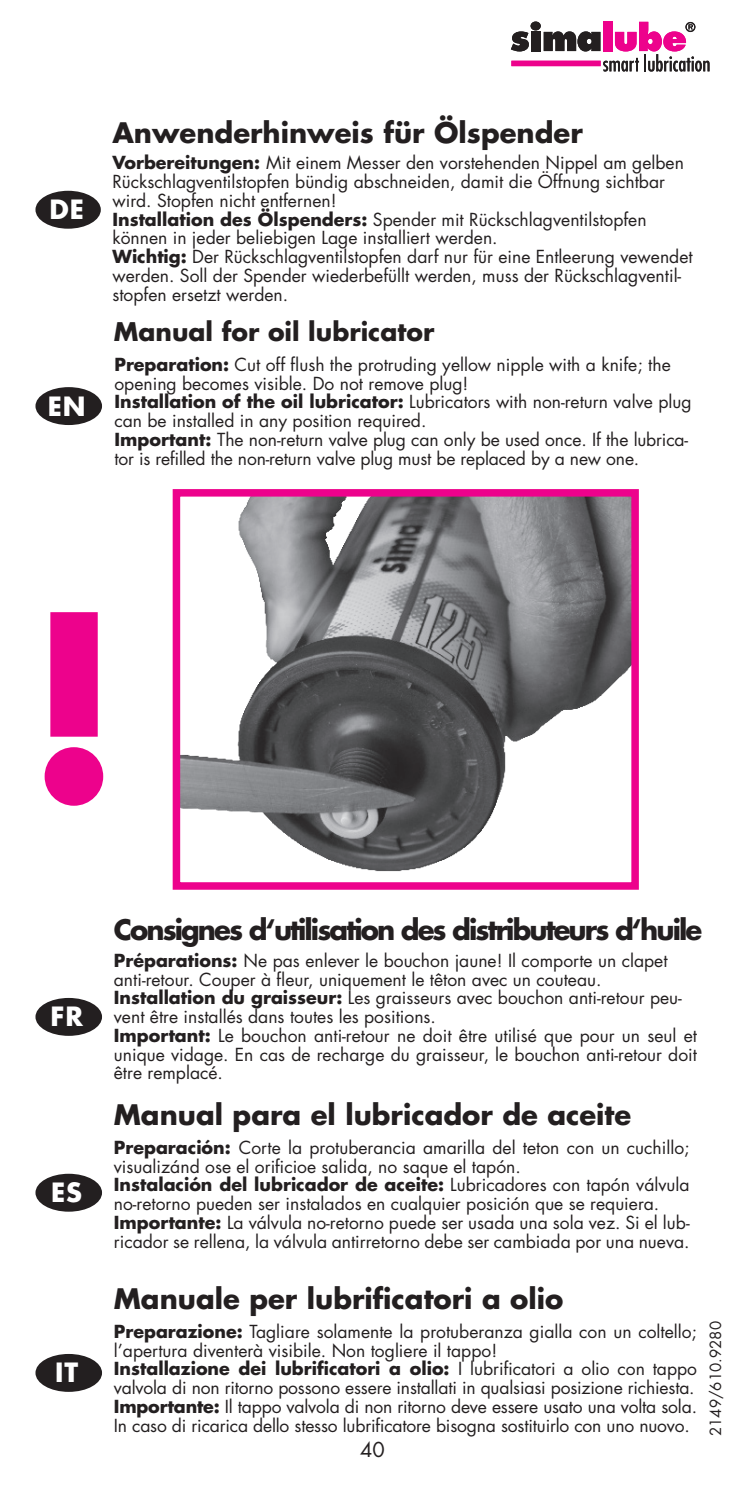
<style>
.page{position:relative;width:745px;height:1489px;background:#fff}
.page>*{position:absolute;margin:0;border:0;box-sizing:border-box;transform-origin:0 0}
.Titel_2__12{font:700 250px "Futura Std";color:#ed028c}
.t1{font:700 27.5px "Futura Std";color:#231f20}
.t2{font:700 27.5px "Futura Std";letter-spacing:-.07em;color:#231f20}
.Titel_2__12-2{font:700 25.75px "Futura Std";letter-spacing:.03em;color:#fff}
.t3{font:700 25px "Futura Std";color:#231f20}
.t4{font:20px "Futura Std";color:#231f20}
.t5{font:17.5px/18.8px "Futura Std";color:#231f20}
.Titel_2__12-3{font:15px "Futura Std";color:#231f20}
.s1{font-weight:700}
</style>
<div class="page">
<img style="left:181px;top:498px;width:448px;height:374px">
<div style="left:172px;top:489px;width:466px;height:400px;border:8px solid #ed028c"></div>
<svg style="left:510px;top:31px;width:18px;height:21px"></svg>
<div style="left:530px;top:32px;width:10px;height:19px;background:#231f20"></div>
<div style="left:530px;top:21px;width:10px;height:9px;background:#231f20;border-radius:50%"></div>
<div style="left:511px;top:61px;width:89px;height:5px;background:#ed028c"></div>
<svg style="left:543px;top:22px;width:166px;height:50px"></svg>
<div style="left:35px;top:191px;width:66px;height:38px;background:#231f20;border-radius:50%"></div>
<div style="left:35px;top:387px;width:67px;height:38px;background:#231f20;border-radius:50%"></div>
<div style="left:35px;top:997px;width:67px;height:38px;background:#231f20;border-radius:50%"></div>
<div style="left:35px;top:1173px;width:67px;height:38px;background:#231f20;border-radius:50%"></div>
<div style="left:35px;top:1353px;width:67px;height:38px;background:#231f20;border-radius:50%"></div>
<p class="Titel_2__12-2" style="left:49px;top:192px;width:36px">DE</p>
<p class="Titel_2__12-2" style="left:48px;top:389px;width:39px">EN</p>
<p class="t1" style="left:112px;top:114px;width:471px">Anwenderhinweis für Ölspender</p>
<p class="t5" style="left:112px;top:154px;width:572px"><span class="s1">Vorbereitungen:</span> Mit einem Messer den vorstehenden Nippel am gelben<br>Rückschlagventilstopfen bündig abschneiden, damit die Öffnung sichtbar wird. Stopfen nicht entfernen!</p>
<p class="t5" style="left:112px;top:210px;width:535px"><span class="s1">Installation des Ölspenders:</span> Spender mit Rückschlagventilstopfen können in jeder beliebigen Lage installiert werden.</p>
<p class="t5" style="left:112px;top:247px;width:581px"><span class="s1">Wichtig:</span> Der Rückschlagventilstopfen darf nur für eine Entleerung vewendet werden. Soll der Spender wiederbefüllt werden, muss der Rückschlagventil&shy;stopfen ersetzt werden.</p>
<p class="t3" style="left:114px;top:315px;width:322px">Manual for oil lubricator</p>
<p class="t5" style="left:114px;top:355px;width:557px"><span class="s1">Preparation:</span> Cut off flush the protruding yellow nipple with a knife; the opening becomes visible. Do not remove plug!</p>
<p class="t5" style="left:114px;top:393px;width:578px"><span class="s1">Installation of the oil lubricator:</span> Lubricators with non-return valve plug can be installed in any position required.</p>
<p class="t5" style="left:114px;top:430px;width:574px"><span class="s1">Important:</span> The non-return valve plug can only be used once. If the lubrica&shy;tor is refilled the non-return valve plug must be replaced by a new one.</p>
<p class="Titel_2__12" style="left:26px;top:540px;width:98px">!</p>
<p class="Titel_2__12-2" style="left:51px;top:999px;width:34px">FR</p>
<p class="Titel_2__12-2" style="left:51px;top:1175px;width:32px">ES</p>
<p class="Titel_2__12-2" style="left:55px;top:1355px;width:24px">IT</p>
<p class="t2" style="left:114px;top:911px;width:589px">Consignes d‘utilisation des distributeurs d‘huile</p>
<p class="t5" style="left:114px;top:951px;width:555px"><span class="s1">Préparations:</span> Ne pas enlever le bouchon jaune! Il comporte un clapet anti-retour. Couper à fleur, uniquement le têton avec un couteau.</p>
<p class="t5" style="left:114px;top:988px;width:569px"><span class="s1">Installation du graisseur:</span> Les graisseurs avec bouchon anti-retour peu-</p>
<p class="t5" style="left:114px;top:1007px;width:323px">vent être installés dans toutes les positions.</p>
<p class="t5" style="left:114px;top:1026px;width:584px;text-align:justify"><span class="s1">Important:</span> Le bouchon anti-retour ne doit être utilisé que pour un seul et unique vidage. En cas de recharge du graisseur, le bouchon anti-retour doit être remplacé.</p>
<p class="t1" style="left:114px;top:1096px;width:518px">Manual para el lubricador de aceite</p>
<p class="t5" style="left:114px;top:1138px;width:577px"><span class="s1">Preparación:</span> Corte la protuberancia amarilla del teton con un cuchillo; visualizánd ose el orificioe salida, no saque el tapón.</p>
<p class="t5" style="left:114px;top:1175px;width:577px"><span class="s1">Instalación del lubricador de aceite:</span> Lubricadores con tapón válvula no-retorno pueden ser instalados en cualquier posición que se requiera.</p>
<p class="t5" style="left:114px;top:1213px;width:577px"><span class="s1">Importante:</span> La válvula no-retorno puede ser usada una sola vez. Si el lub&shy;ricador se rellena, la válvula antirretorno debe ser cambiada por una nueva.</p>
<p class="t1" style="left:114px;top:1280px;width:450px">Manuale per lubrificatori a olio</p>
<p class="t5" style="left:114px;top:1322px;width:584px"><span class="s1">Preparazione:</span> Tagliare solamente la protuberanza gialla con un coltello; l’apertura diventerà visibile. Non togliere il tappo!</p>
<p class="t5" style="left:114px;top:1359px;width:584px"><span class="s1">Installazione dei lubrificatori a olio:</span> I lubrificatori a olio con tappo valvola di non ritorno possono essere installati in qualsiasi posizione richiesta.</p>
<p class="t5" style="left:114px;top:1397px;width:584px"><span class="s1">Importante:</span> Il tappo valvola di non ritorno deve essere usato una volta sola.<br>In caso di ricarica dello stesso lubrificatore bisogna sostituirlo con uno nuovo.</p>
<p class="Titel_2__12-3" style="left:705px;top:1435px;width:116px;rotate:-90deg">2149/610.9280</p>
<p class="t4" style="left:360px;top:1436px;width:26px">40</p>
</div>
